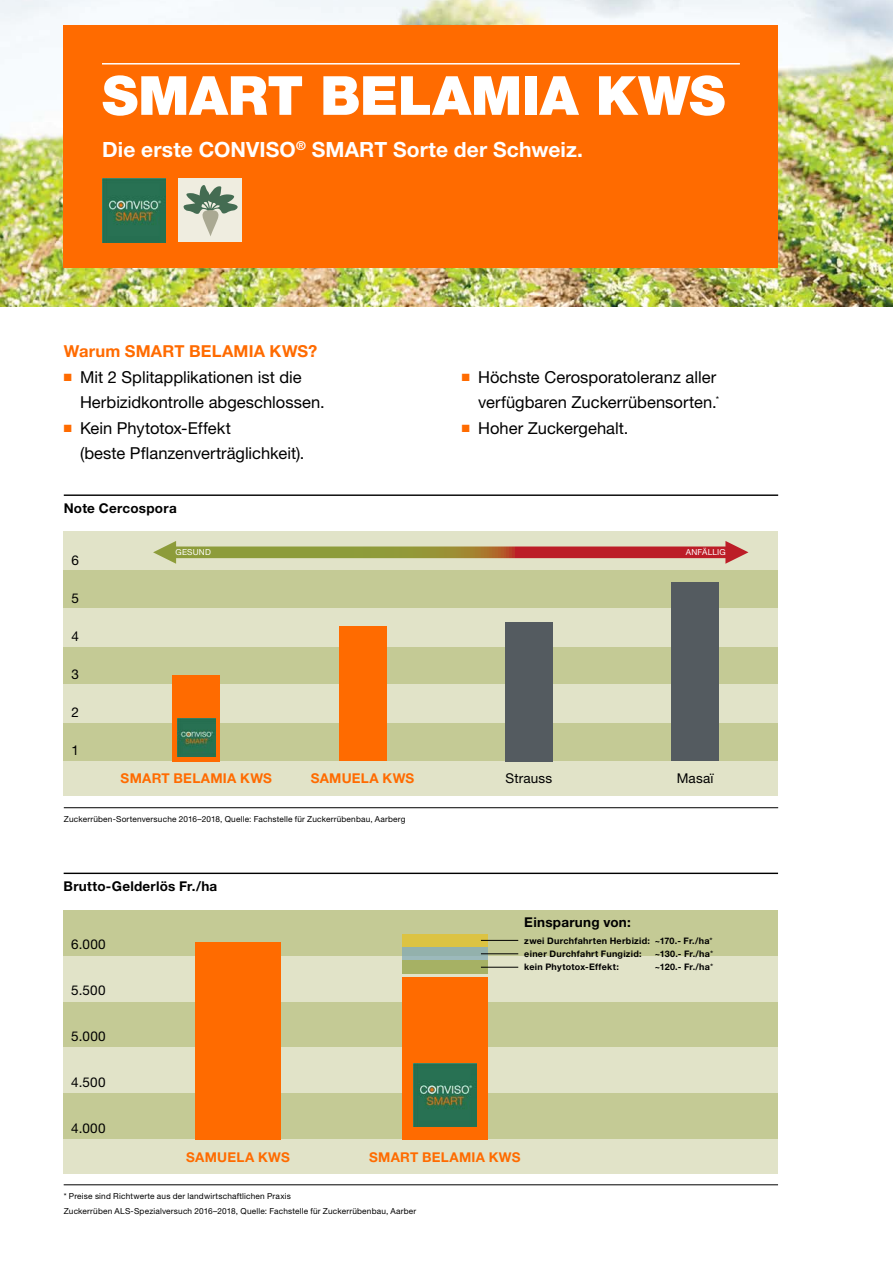
<style>
.page{position:relative;width:893px;height:1263px;background:#fff}
.page>*{position:absolute;margin:0;border:0;box-sizing:border-box;transform-origin:0 0}
.t1{font:900 54px "Helvetica Neue LT Std";letter-spacing:-.005em;color:#fff}
.t2{font:700 21px "Helvetica Neue LT Std";letter-spacing:.005em;color:#fff}
.t3{font:16.5px/25.5px "Helvetica Neue LT Std";color:#000}
.t4{font:700 16.5px "Helvetica Neue LT Std";letter-spacing:.01em;color:#ff6b00}
.t5{font:700 13.5px "Helvetica Neue LT Std";letter-spacing:.02em;color:#ff6b00}
.t6{font:700 13.5px "Helvetica Neue LT Std";letter-spacing:.02em;color:#000}
.t7{font:13.5px "Helvetica Neue LT Std";letter-spacing:.015em;color:#000}
.t8{font:700 9px "Helvetica Neue LT Std";letter-spacing:.03em;color:#000}
.t9{font:8.25px/15px "Helvetica Neue LT Std";letter-spacing:.025em;color:#000}
.t10{font:8.25px "Helvetica Neue LT Std";letter-spacing:.02em;color:#fff}
.s1{color:#ff6b00}
.s2{font-weight:400}
</style>
<div class="page">
<img style="left:0;top:0;width:893px;height:306px">
<div style="left:64px;top:26px;width:714px;height:242px;background:#ff6b00"></div>
<hr style="left:102px;top:63px;width:638px;height:2px;background:#fff">
<div style="left:179px;top:179px;width:63px;height:63px;background:#efede0"></div>
<svg style="left:184px;top:185px;width:54px;height:51px"></svg>
<img style="left:102px;top:179px;width:64px;height:63px">
<hr style="left:64px;top:807px;width:714px;height:1px;background:#000">
<div style="left:64px;top:531px;width:714px;height:265px;background:#e1e3c8"></div>
<div style="left:64px;top:570px;width:714px;height:38px;background:#c4ca95"></div>
<div style="left:64px;top:646px;width:714px;height:39px;background:#c4ca95"></div>
<div style="left:64px;top:723px;width:714px;height:38px;background:#c4ca95"></div>
<div style="left:172px;top:675px;width:48px;height:86px;background:#ff6b00"></div>
<div style="left:339px;top:626px;width:47px;height:135px;background:#ff6b00"></div>
<div style="left:505px;top:622px;width:48px;height:139px;background:#545b60"></div>
<div style="left:671px;top:582px;width:48px;height:179px;background:#545b60"></div>
<hr style="left:64px;top:494px;width:714px;height:2px;background:#000">
<hr style="left:64px;top:1184px;width:714px;height:1px;background:#000">
<div style="left:64px;top:1139px;width:714px;height:35px;background:#e1e3c8"></div>
<div style="left:64px;top:909px;width:714px;height:46px;background:#c4ca95"></div>
<div style="left:64px;top:1001px;width:714px;height:46px;background:#c4ca95"></div>
<div style="left:64px;top:1093px;width:714px;height:46px;background:#c4ca95"></div>
<div style="left:64px;top:955px;width:714px;height:46px;background:#e1e3c8"></div>
<div style="left:64px;top:1047px;width:714px;height:46px;background:#e1e3c8"></div>
<div style="left:196px;top:942px;width:85px;height:197px;background:#ff6b00"></div>
<div style="left:402px;top:977px;width:85px;height:162px;background:#ff6b00"></div>
<hr style="left:64px;top:873px;width:714px;height:1px;background:#000">
<svg style="left:153px;top:541px;width:595px;height:23px"></svg>
<div style="left:402px;top:934px;width:85px;height:13px;background:#dcc342"></div>
<svg style="left:402px;top:947px;width:85px;height:14px"></svg>
<div style="left:402px;top:961px;width:85px;height:13px;background:#a6b164"></div>
<hr style="left:481px;top:940px;width:37px;height:1px;background:#000">
<hr style="left:481px;top:953px;width:37px;height:1px;background:#000">
<hr style="left:481px;top:967px;width:37px;height:1px;background:#000">
<img style="left:178px;top:719px;width:37px;height:37px">
<img style="left:413px;top:1063px;width:64px;height:64px">
<h1 class="t1" style="left:102px;top:63px;width:625px">SMART BELAMIA KWS</h1>
<h2 class="t2" style="left:102px;top:137px;width:483px">Die erste CONVISO<sup>®</sup> SMART Sorte der Schweiz.</h2>
<h3 class="t4" style="left:64px;top:341px;width:255px">Warum SMART BELAMIA KWS?</h3>
<h3 class="t3" style="left:80px;top:364px;width:246px;text-indent:-16px"><span class="s1">■</span> Mit 2 Splitapplikationen ist die<br>Herbizidkontrolle abgeschlossen.</h3>
<h3 class="t3" style="left:80px;top:415px;width:226px;text-indent:-16px"><span class="s1">■</span> Kein Phytotox-Effekt<br>(beste Pflanzenverträglichkeit).</h3>
<h3 class="t6" style="left:64px;top:500px;width:114px">Note Cercospora</h3>
<h3 class="t3" style="left:462px;top:364px;width:259px;text-align:right"><span class="s1">■</span> Höchste Cerosporatoleranz aller verfügbaren Zuckerrübensorten.<sup>*</sup></h3>
<h3 class="t3" style="left:462px;top:415px;width:168px"><span class="s1">■</span> Hoher Zuckergehalt.</h3>
<h3 class="t7" style="left:71px;top:552px;width:9px">6</h3>
<h3 class="t7" style="left:71px;top:590px;width:9px">5</h3>
<h3 class="t7" style="left:71px;top:628px;width:9px">4</h3>
<h3 class="t7" style="left:71px;top:666px;width:9px">3</h3>
<h3 class="t7" style="left:71px;top:704px;width:9px">2</h3>
<h3 class="t7" style="left:71px;top:742px;width:9px">1</h3>
<p class="t10" style="left:176px;top:547px;width:37px">GESUND</p>
<p class="t10" style="left:686px;top:547px;width:41px">ANFÄLLIG</p>
<h3 class="t5" style="left:121px;top:770px;width:153px">SMART BELAMIA KWS</h3>
<h3 class="t5" style="left:311px;top:770px;width:105px">SAMUELA KWS</h3>
<h3 class="t7" style="left:505px;top:770px;width:48px">Strauss</h3>
<h3 class="t7" style="left:677px;top:770px;width:38px">Masaï</h3>
<p class="t9" style="left:64px;top:811px;width:343px">Zuckerrüben-Sortenversuche 2016–2018, Quelle: Fachstelle für Zuckerrübenbau, Aarberg</p>
<h3 class="t6" style="left:64px;top:878px;width:155px">Brutto-Gelderlös Fr./ha</h3>
<h3 class="t7" style="left:71px;top:936px;width:36px">6.000</h3>
<h3 class="t7" style="left:71px;top:982px;width:36px">5.500</h3>
<h3 class="t7" style="left:71px;top:1028px;width:36px">5.000</h3>
<h3 class="t7" style="left:71px;top:1074px;width:36px">4.500</h3>
<h3 class="t7" style="left:71px;top:1120px;width:36px">4.000</h3>
<h3 class="t6" style="left:524px;top:914px;width:108px">Einsparung von:</h3>
<p class="t8" style="left:524px;top:948px;width:119px">einer Durchfahrt Fungizid:</p>
<p class="t8" style="left:655px;top:948px;width:60px">~130.- Fr./ha<span class="s2">*</span></p>
<p class="t8" style="left:524px;top:962px;width:96px">kein Phytotox-Effekt:</p>
<p class="t8" style="left:655px;top:962px;width:60px">~120.- Fr./ha<span class="s2">*</span></p>
<p class="t8" style="left:524px;top:935px;width:190px">zwei Durchfahrten Herbizid: ~170.- Fr./ha<span class="s2">*</span></p>
<h3 class="t5" style="left:186px;top:1148px;width:105px">SAMUELA KWS</h3>
<h3 class="t5" style="left:369px;top:1148px;width:153px">SMART BELAMIA KWS</h3>
<p class="t9" style="left:64px;top:1189px;width:354px">* Preise sind Richtwerte aus der landwirtschaftlichen Praxis<br>Zuckerrüben ALS-Spezialversuch 2016–2018, Quelle: Fachstelle für Zuckerrübenbau, Aarber</p>
</div>
